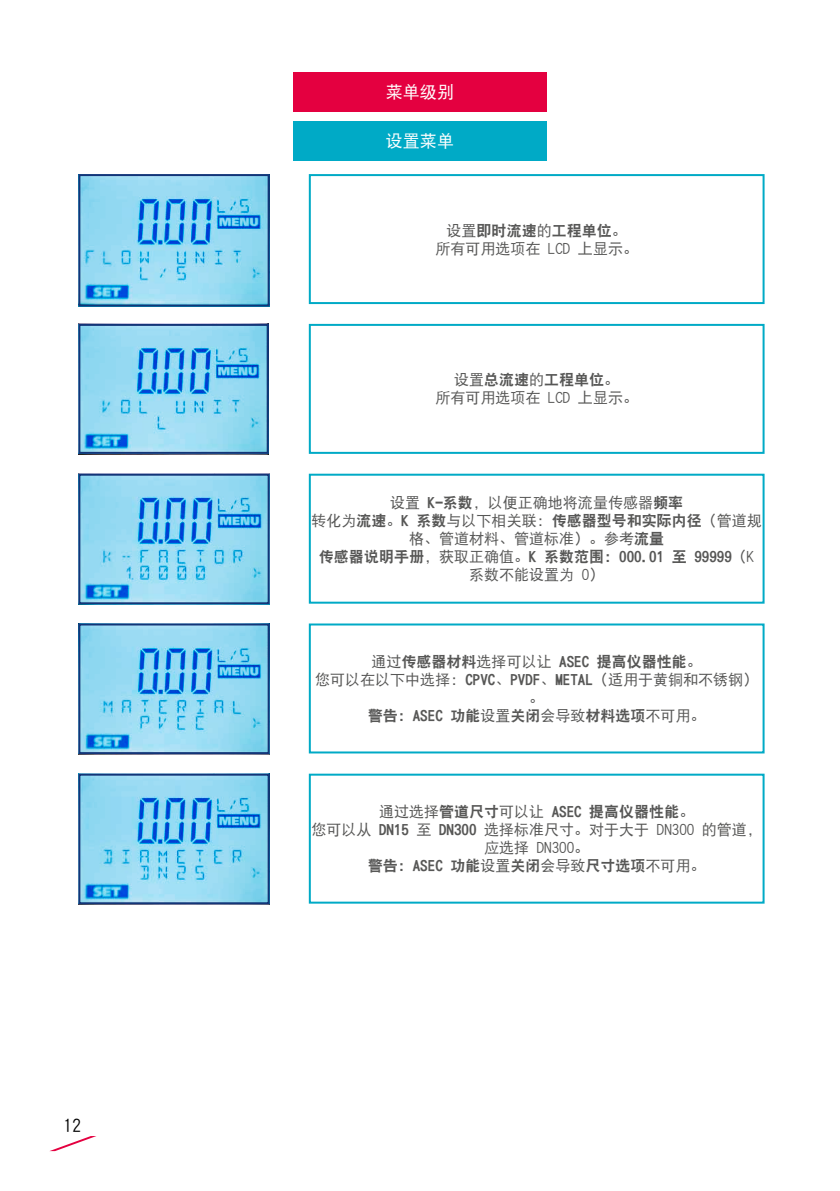
<style>
.page{position:relative;width:840px;height:1191px;background:#fff}
.page>*{position:absolute;margin:0;border:0;box-sizing:border-box;transform-origin:0 0}
.t1{font:18px "DF Hei W5 GB EUC H";color:#000}
.t2{font:17px "DF Hei W5 GB EUC H";color:#fff}
.t3{font:15px/18px "DF Hei W5 GB EUC H";color:#575756;text-align:center}
.t4{font:15px "DF Hei W9 GB EUC H";color:#575756}
.s1{font-family:"DF Hei W5 GB EUC H"}
.s2{font-family:"DF Hei W9 GB EUC H"}
</style>
<div class="page">
<svg style="left:50px;top:1136px;width:46px;height:15px"></svg>
<div style="left:293px;top:72px;width:253px;height:40px;background:#e40040"></div>
<div style="left:293px;top:121px;width:253px;height:40px;background:#00aac6"></div>
<div style="left:308px;top:174px;width:456px;height:130px;border:2px solid #00aac6"></div>
<div style="left:308px;top:324px;width:456px;height:130px;border:2px solid #00aac6"></div>
<div style="left:308px;top:474px;width:456px;height:129px;border:2px solid #00aac6"></div>
<div style="left:308px;top:623px;width:456px;height:130px;border:2px solid #00aac6"></div>
<div style="left:308px;top:773px;width:456px;height:130px;border:2px solid #00aac6"></div>
<svg style="left:81px;top:177px;width:185px;height:126px;background:#82ceef"></svg>
<svg style="left:81px;top:327px;width:184px;height:124px;background:#83ceef"></svg>
<svg style="left:81px;top:477px;width:185px;height:124px;background:#82cdef"></svg>
<svg style="left:81px;top:626px;width:185px;height:125px;background:#83ceef"></svg>
<svg style="left:81px;top:776px;width:185px;height:125px;background:#81cdef"></svg>
<div style="left:78px;top:174px;width:191px;height:132px;border:2px solid #133578"></div>
<div style="left:78px;top:324px;width:190px;height:130px;border:2px solid #133578"></div>
<div style="left:78px;top:474px;width:191px;height:130px;border:2px solid #133578"></div>
<div style="left:78px;top:623px;width:191px;height:131px;border:2px solid #133578"></div>
<div style="left:78px;top:773px;width:191px;height:131px;border:2px solid #133578"></div>
<p class="t1" style="left:63px;top:1116px;width:19px">12</p>
<p class="t2" style="left:386px;top:83px;width:69px">菜单级别</p>
<p class="t2" style="left:386px;top:132px;width:69px">设置菜单</p>
<p class="t4" style="left:446px;top:223px;width:182px"><span class="s1">设置</span>即时流速<span class="s1">的</span>工程单位<span class="s1">。</span></p>
<p class="t3" style="left:435px;top:239px;width:204px">所有可用选项在 LCD 上显示。</p>
<p class="t4" style="left:454px;top:372px;width:167px"><span class="s1">设置</span>总流速<span class="s1">的</span>工程单位<span class="s1">。</span></p>
<p class="t3" style="left:435px;top:389px;width:204px">所有可用选项在 LCD 上显示。</p>
<p class="t3" style="left:311px;top:494px;width:452px">设置 <span class="s2">K-系数</span>，以便正确地将流量传感器<span class="s2">频率<br></span>转化为<span class="s2">流速</span>。<span class="s2">K 系数</span>与以下相关联：<span class="s2">传感器型号和实际内径</span>（管道规格、管道材料、管道标准）。参考<span class="s2">流量</span></p>
<p class="t4" style="left:319px;top:549px;width:437px">传感器说明手册<span class="s1">，获取正确值。</span>K 系数范围：000.01 至 99999<span class="s1">（K</span></p>
<p class="t3" style="left:469px;top:566px;width:137px">系数不能设置为 0）</p>
<p class="t4" style="left:371px;top:654px;width:332px"><span class="s1">通过</span>传感器材料<span class="s1">选择可以让</span> ASEC 提高仪器性能<span class="s1">。</span></p>
<p class="t3" style="left:315px;top:670px;width:444px">您可以在以下中选择：<span class="s2">CPVC</span>、<span class="s2">PVDF</span>、<span class="s2">METAL</span>（适用于黄铜和不锈钢）。</p>
<p class="t4" style="left:367px;top:708px;width:339px">警告：ASEC 功能<span class="s1">设置</span>关闭<span class="s1">会导致</span>材料选项<span class="s1">不可用。</span></p>
<p class="t4" style="left:379px;top:804px;width:317px"><span class="s1">通过选择</span>管道尺寸<span class="s1">可以让</span> ASEC 提高仪器性能<span class="s1">。</span></p>
<p class="t3" style="left:311px;top:820px;width:452px">您可以从 <span class="s2">DN15</span> 至 <span class="s2">DN300</span> 选择标准尺寸。对于大于 DN300 的管道，应选择 DN300。</p>
<p class="t4" style="left:367px;top:858px;width:339px">警告：ASEC 功能<span class="s1">设置</span>关闭<span class="s1">会导致</span>尺寸选项<span class="s1">不可用。</span></p>
</div>
